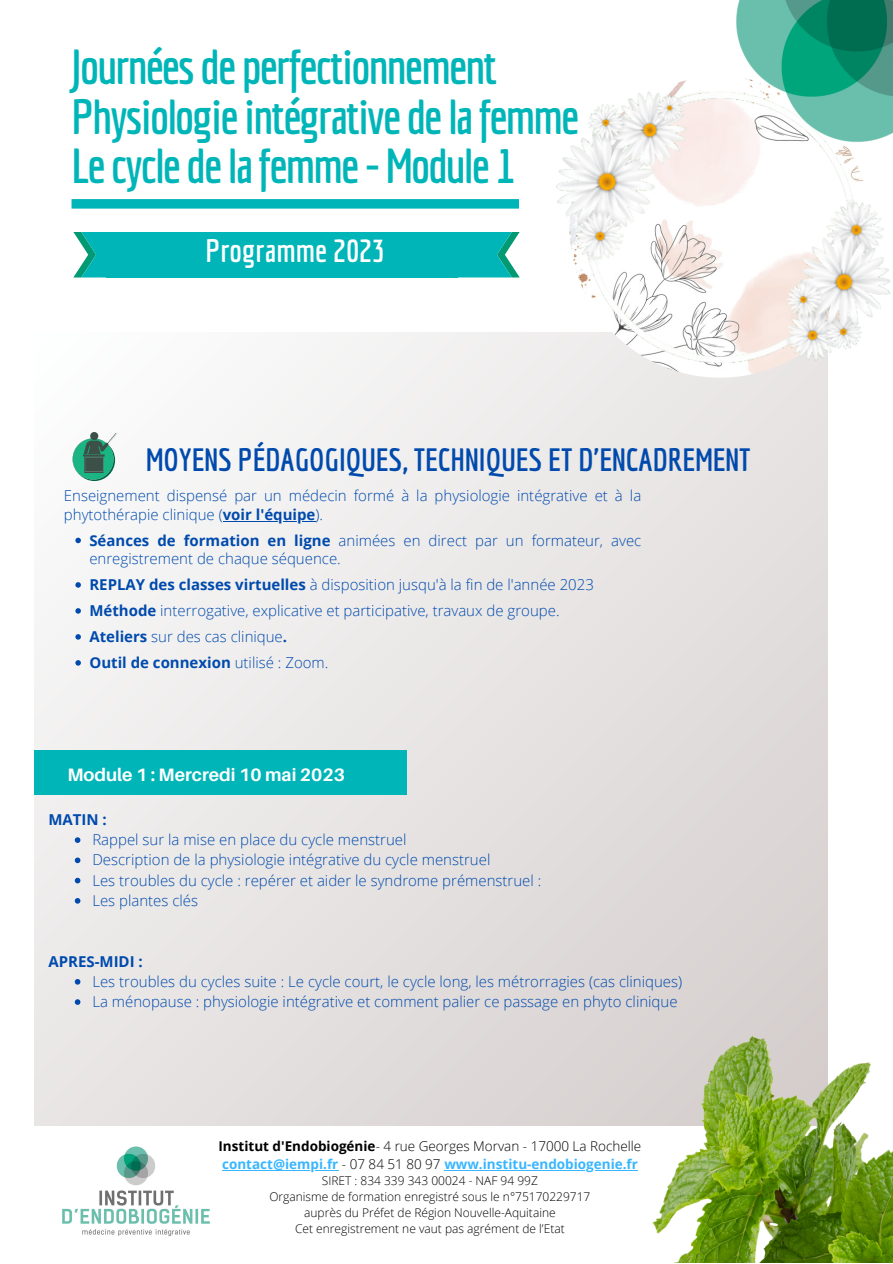
<style>
.page{position:relative;width:893px;height:1264px;background:#fff}
.page>*{position:absolute;margin:0;border:0;box-sizing:border-box;transform-origin:0 0}
.t1{font:700 48px/49.5px "Economica";letter-spacing:-.035em;color:#00b5b8}
.t2{font:700 31.5px "Economica";color:#004aad}
.t3{font:700 31.5px "Economica";color:#fff}
.t4{font:700 18px "Aileron";color:#feffff}
.t5{font:300 15px/20.2px "Open Sans";color:#004aad}
.t6{font:700 15px "Open Sans";color:#004aad}
.t7{font:300 13.5px/18px "Open Sans";color:#000}
.t8{font:300 12px/16px "Open Sans";color:#000;text-align:center}
.s1{font-weight:700}
.s2{font-weight:700;color:#38b6ff}
</style>
<div class="page">
<div style="left:34px;top:332px;width:793px;height:792px;background:linear-gradient(to right,#f2f2f1,#ded9d8)"></div>
<img style="left:525px;top:80px;width:366px;height:342px">
<img style="left:619px;top:976px;width:273px;height:286px">
<svg style="left:73px;top:438px;width:42px;height:43px"></svg>
<img style="left:83px;top:433px;width:34px;height:39px">
<svg style="left:71px;top:199px;width:448px;height:10px;background:#0bb8bb"></svg>
<svg style="left:73px;top:232px;width:33px;height:45px"></svg>
<svg style="left:458px;top:232px;width:61px;height:45px;background:#1dbab7"></svg>
<div style="left:106px;top:232px;width:352px;height:45px;background:#00b5b8"></div>
<img style="left:62px;top:1146px;width:148px;height:91px">
<div style="left:34px;top:750px;width:373px;height:44px;background:#00b5b8"></div>
<svg style="left:75px;top:537px;width:6px;height:6px"></svg>
<svg style="left:75px;top:582px;width:6px;height:5px"></svg>
<svg style="left:75px;top:608px;width:6px;height:5px"></svg>
<svg style="left:75px;top:634px;width:6px;height:5px"></svg>
<svg style="left:75px;top:660px;width:6px;height:5px"></svg>
<hr style="left:223px;top:520px;width:92px;height:1px;background:#004aad">
<hr style="left:222px;top:1170px;width:116px;height:1px;background:#38b6ff">
<hr style="left:444px;top:1170px;width:194px;height:1px;background:#38b6ff">
<svg style="left:75px;top:837px;width:5px;height:6px"></svg>
<svg style="left:75px;top:857px;width:5px;height:6px"></svg>
<svg style="left:75px;top:877px;width:5px;height:6px"></svg>
<svg style="left:75px;top:898px;width:5px;height:5px"></svg>
<svg style="left:75px;top:979px;width:5px;height:5px"></svg>
<svg style="left:75px;top:999px;width:5px;height:5px"></svg>
<img style="left:720px;top:0;width:172px;height:153px">
<h1 class="t1" style="left:71px;top:41px;width:509px">Journées de perfectionnement<br>Physiologieintégrative delafemme<br>Lecycle delafemme-Module 1</h1>
<h2 class="t3" style="left:205px;top:232px;width:180px">Programme 2023</h2>
<h2 class="t2" style="left:146px;top:440px;width:606px">MOYENS PÉDAGOGIQUES, TECHNIQUES ET D'ENCADREMENT</h2>
<p class="t5" style="left:64px;top:486px;width:578px;line-height:18.5px">Enseignement dispensé par un médecin formé à la physiologie intégrative et à la phytothérapie clinique (<span class="s1">voir l'équipe</span>).</p>
<p class="t5" style="left:89px;top:530px;width:553px;line-height:18.5px"><span class="s1">Séances de formation en ligne</span> animées en direct par un formateur, avec enregistrement de chaque séquence.</p>
<p class="t5" style="left:89px;top:571px;width:506px;line-height:26px"><span class="s1">REPLAY des classes virtuelles</span> à disposition jusqu'à la fin de l'année 2023<br><span class="s1">Méthode</span> interrogative, explicative et participative, travaux de groupe.<br><span class="s1">Ateliers</span> sur des cas clinique<span class="s1">.<br>Outil de connexion</span> utilisé : Zoom.</p>
<p class="t4" style="left:67px;top:763px;width:279px">Module 1 : Mercredi 10 mai 2023</p>
<p class="t6" style="left:48px;top:809px;width:60px">MATIN :</p>
<p class="t5" style="left:92px;top:829px;width:450px">Rappel sur la mise en place du cycle menstruel<br>Description de la physiologie intégrative du cycle menstruel<br>Les troubles du cycle : repérer et aider le syndrome prémenstruel :<br>Les plantes clés</p>
<p class="t6" style="left:48px;top:950px;width:96px">APRES-MIDI :</p>
<p class="t5" style="left:92px;top:970px;width:591px">Les troubles du cycles suite : Le cycle court, le cycle long, les métrorragies (cas cliniques)<br>La ménopause : physiologie intégrative et comment palier ce passage en phyto clinique</p>
<p class="t7" style="left:218px;top:1136px;width:424px"><span class="s1">Institut d'Endobiogénie</span>- 4 rue Georges Morvan - 17000 La Rochelle <span class="s2">contact@iempi.fr</span> - 07 84 51 80 97 <span class="s2">www.institu-endobiogenie.fr</span></p>
<p class="t8" style="left:269px;top:1172px;width:322px">SIRET : 834 339 343 00024 - NAF 94 99Z<br>Organisme de formation enregistré sous le n°75170229717 auprès du Préfet de Région Nouvelle-Aquitaine<br>Cet enregistrement ne vaut pas agrément de l’Etat</p>
</div>
